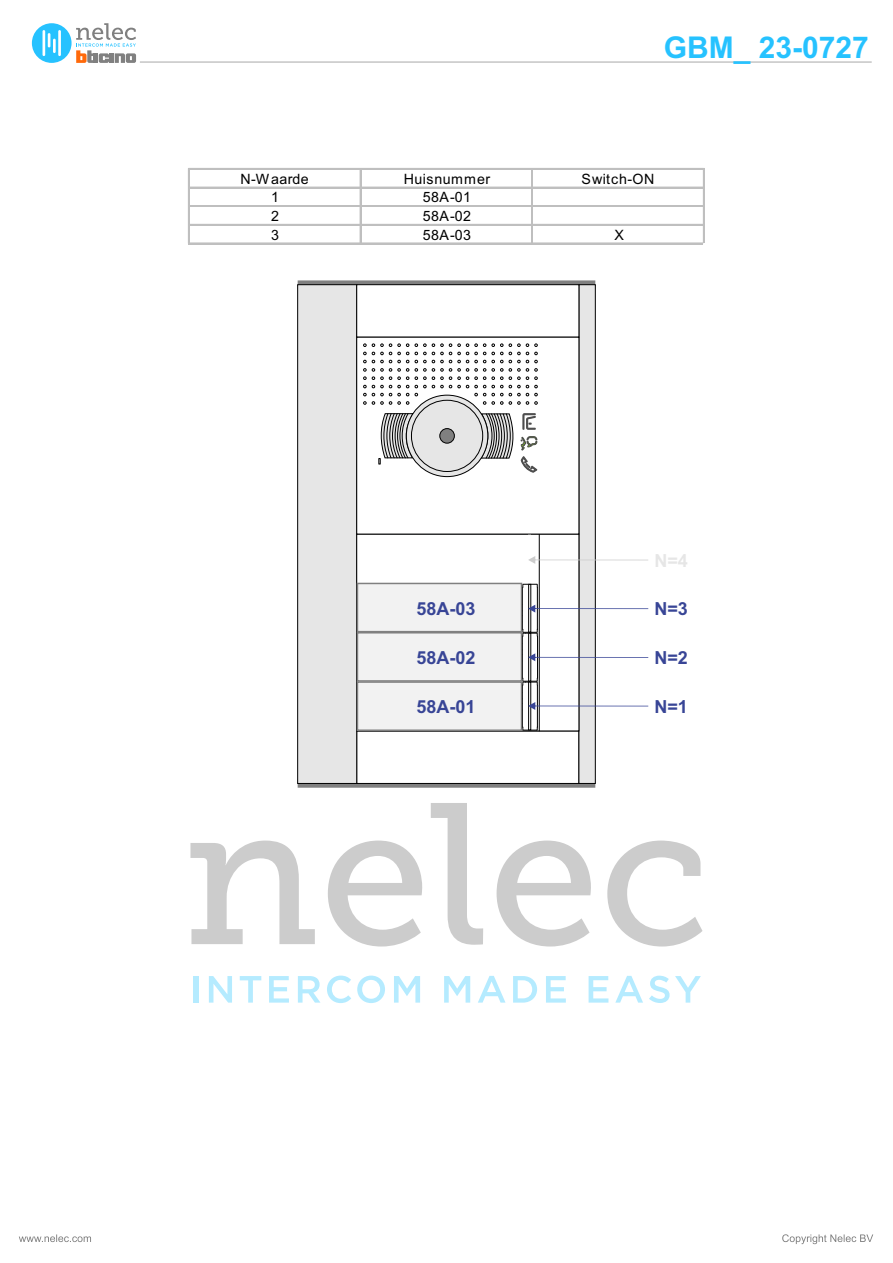
<style>
.page{position:relative;width:893px;height:1263px;background:#fff}
.page>*{position:absolute;margin:0;border:0;box-sizing:border-box;transform-origin:0 0}
.t1{font:700 30px "Arial";color:#26c2ff}
.t2{font:700 18px "Arial";color:#384596}
.t3{font:700 18px "Arial";color:#e6e6e6}
.t4{font:14.25px "Arial";letter-spacing:.025em;color:#000}
.t5{font:14.25px "Arial";letter-spacing:.055em;color:#000}
</style>
<div class="page">
<svg style="left:19px;top:1234px;width:72px;height:8px"></svg>
<svg style="left:782px;top:1234px;width:91px;height:10px"></svg>
<hr style="left:140px;top:61px;width:732px;height:2px;background:#ccc">
<svg style="left:190px;top:840px;width:125px;height:104px"></svg>
<svg style="left:328px;top:840px;width:94px;height:106px"></svg>
<svg style="left:448px;top:914px;width:35px;height:31px"></svg>
<svg style="left:497px;top:840px;width:94px;height:106px"></svg>
<svg style="left:607px;top:840px;width:95px;height:106px"></svg>
<div style="left:194px;top:976px;width:5px;height:27px;background:#b5ebff"></div>
<svg style="left:209px;top:976px;width:23px;height:27px"></svg>
<svg style="left:240px;top:976px;width:21px;height:27px"></svg>
<svg style="left:269px;top:976px;width:20px;height:27px"></svg>
<svg style="left:298px;top:976px;width:22px;height:27px"></svg>
<svg style="left:327px;top:975px;width:24px;height:28px"></svg>
<svg style="left:357px;top:975px;width:28px;height:28px"></svg>
<svg style="left:394px;top:976px;width:26px;height:27px"></svg>
<svg style="left:444px;top:976px;width:26px;height:27px"></svg>
<svg style="left:478px;top:976px;width:27px;height:27px"></svg>
<svg style="left:513px;top:976px;width:24px;height:27px"></svg>
<svg style="left:546px;top:976px;width:20px;height:27px"></svg>
<svg style="left:589px;top:976px;width:19px;height:27px"></svg>
<svg style="left:615px;top:976px;width:28px;height:27px"></svg>
<svg style="left:649px;top:976px;width:52px;height:27px"></svg>
<div style="left:32px;top:23px;width:40px;height:40px;background:#26c2ff;border-radius:50%"></div>
<hr style="left:43px;top:30px;width:2px;height:26px;background:#fff">
<svg style="left:48px;top:33px;width:2px;height:14px"></svg>
<hr style="left:58px;top:30px;width:3px;height:26px;background:#fff">
<hr style="left:53px;top:39px;width:3px;height:14px;background:#fff">
<svg style="left:76px;top:23px;width:60px;height:40px"></svg>
<div style="left:298px;top:779px;width:297px;height:9px;background:#808080"></div>
<div style="left:298px;top:280px;width:297px;height:9px;background:#808080"></div>
<hr style="left:188px;top:168px;width:515px;height:2px;background:#bfbfbf">
<hr style="left:188px;top:187px;width:515px;height:1px;background:#bfbfbf">
<hr style="left:188px;top:205px;width:515px;height:1px;background:#bfbfbf">
<hr style="left:188px;top:206px;width:515px;height:1px;background:#bfbfbf">
<hr style="left:188px;top:224px;width:515px;height:1px;background:#bfbfbf">
<hr style="left:188px;top:243px;width:515px;height:1px;background:#bfbfbf">
<hr style="left:188px;top:168px;width:2px;height:75px;background:#bfbfbf">
<hr style="left:360px;top:168px;width:1px;height:75px;background:#bfbfbf">
<hr style="left:531px;top:168px;width:1px;height:75px;background:#bfbfbf">
<hr style="left:532px;top:168px;width:1px;height:75px;background:#bfbfbf">
<hr style="left:703px;top:168px;width:1px;height:75px;background:#bfbfbf">
<svg style="left:297px;top:284px;width:351px;height:500px"></svg>
<h1 class="t1" style="left:664px;top:36px;width:207px">GBM_ 23-0727</h1>
<p class="t4" style="left:241px;top:173px;width:70px">N-Waarde</p>
<p class="t4" style="left:404px;top:173px;width:88px">Huisnummer</p>
<p class="t5" style="left:581px;top:173px;width:75px">Switch-ON</p>
<p class="t4" style="left:271px;top:192px;width:9px">1</p>
<p class="t4" style="left:423px;top:192px;width:50px">58A-01</p>
<p class="t4" style="left:271px;top:211px;width:9px">2</p>
<p class="t4" style="left:423px;top:211px;width:50px">58A-02</p>
<p class="t4" style="left:271px;top:229px;width:9px">3</p>
<p class="t4" style="left:423px;top:229px;width:50px">58A-03</p>
<p class="t4" style="left:615px;top:229px;width:11px">X</p>
<p class="t3" style="left:654px;top:553px;width:35px">N=4</p>
<p class="t2" style="left:416px;top:602px;width:61px">58A-03</p>
<p class="t2" style="left:654px;top:602px;width:35px">N=3</p>
<p class="t2" style="left:416px;top:651px;width:61px">58A-02</p>
<p class="t2" style="left:654px;top:651px;width:35px">N=2</p>
<p class="t2" style="left:416px;top:699px;width:61px">58A-01</p>
<p class="t2" style="left:654px;top:699px;width:35px">N=1</p>
</div>
